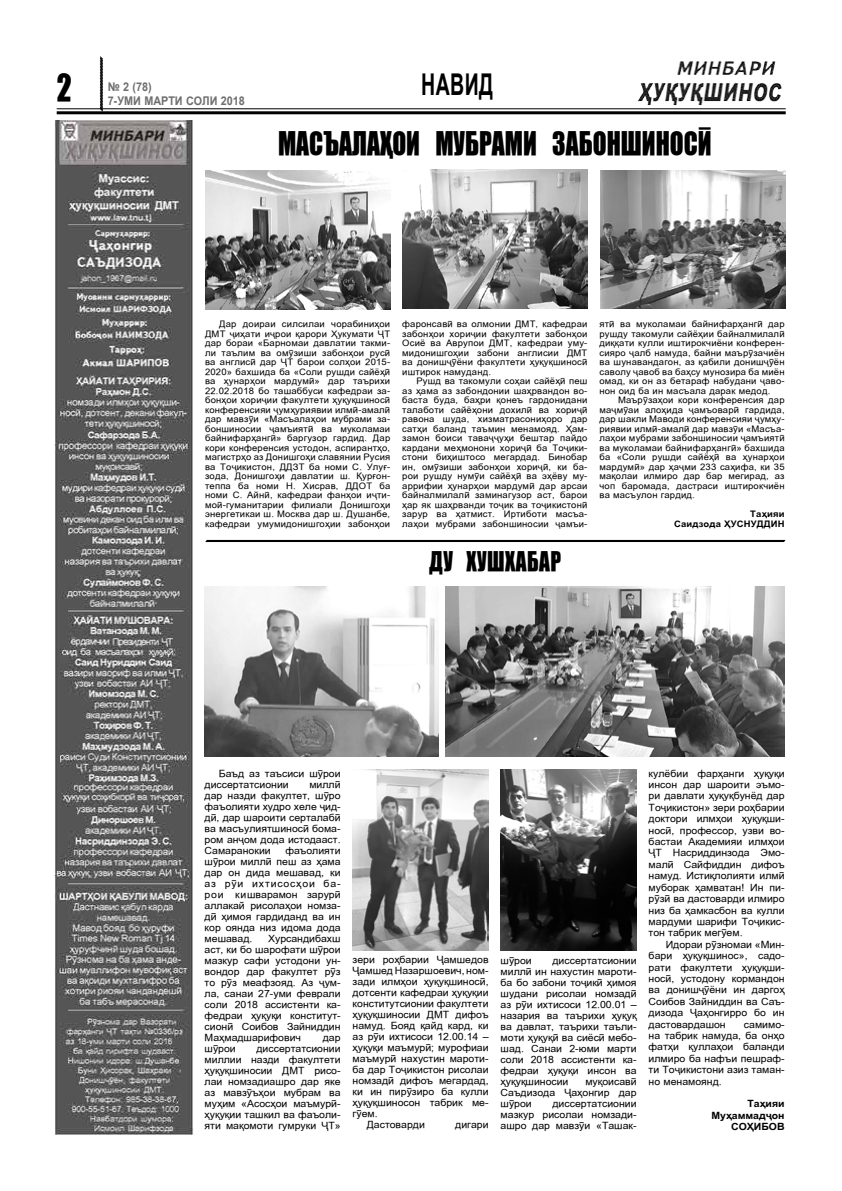
<style>
.page{position:relative;width:842px;height:1191px;background:#fff}
.page>*{position:absolute;margin:0;border:0;box-sizing:border-box;transform-origin:0 0}
.t1{font:35px "Impact Tj Normal";color:#000;scale:.85 1}
.t2{font:30px "Impact Tj Normal";color:#000;scale:.85 1}
.t3{font:700 30px "Arial Tj";letter-spacing:.02em;color:#000;scale:.65 1}
.t4{font:25px "Impact Tj Normal";letter-spacing:.02em;color:#000;scale:.85 1}
.t5{font:700 12px "Arial Tj";color:#706f6f;scale:.9 1}
.t6{font:10px/11px "Arial Tj";color:#000;text-align:justify;scale:1.05 1}
.t7{font:700 10px/11.4px "Arial Tj";color:#000;text-align:right;scale:1.05 1}
.t8{font:9px/9.5px "Arial Tj";letter-spacing:.02em;color:#000;text-align:justify;scale:1.05 1}
.t9{font:700 9px/9.5px "Arial Tj";letter-spacing:.02em;color:#000;text-align:right;scale:1.05 1}
</style>
<div class="page">
<hr style="left:57px;top:108px;width:729px;height:1px;background:#000">
<hr style="left:57px;top:111px;width:729px;height:3px;background:#000">
<svg style="left:99px;top:56px;width:5px;height:56px"></svg>
<img style="left:637px;top:61px;width:145px;height:45px">
<img style="left:54px;top:120px;width:139px;height:1014px">
<svg style="left:205px;top:539px;width:581px;height:3px"></svg>
<img style="left:205px;top:170px;width:185px;height:139px">
<img style="left:601px;top:170px;width:185px;height:139px">
<img style="left:402px;top:170px;width:185px;height:139px">
<img style="left:353px;top:769px;width:136px;height:181px">
<img style="left:205px;top:586px;width:234px;height:170px">
<img style="left:501px;top:769px;width:136px;height:181px">
<img style="left:445px;top:586px;width:340px;height:170px">
<h1 class="t1" style="left:57px;top:67px;width:19px">2</h1>
<h3 class="t5" style="left:108px;top:80px;width:50px">№ 2 (78)</h3>
<h3 class="t5" style="left:108px;top:94px;width:154px">7-УМИ МАРТИ СОЛИ 2018</h3>
<h2 class="t3" style="left:421px;top:68px;width:112px">НАВИД</h2>
<h2 class="t2" style="left:278px;top:126px;width:512px">МАСЪАЛАЊОИ МУБРАМИ ЗАБОНШИНОСЇ</h2>
<p class="t8" style="left:205px;top:319px;width:178px;text-indent:14px">Дар доираи силсилаи чорабинињои ДМТ љињати иљрои ќарори Њукумати ЉТ дар бораи «Барномаи давлатии такми&shy;ли таълим ва омўзиши забонњои русї ва англисї дар ЉТ барои солњои 2015- 2020» бахшида ба «Соли рушди сайёњї ва њунарњои мардумї» дар таърихи 22.02.2018 бо ташаббуси кафедраи за&shy;бонњои хориљии факултети њуќуќшиносї конференсияи љумњуриявии илмї-амалї дар мавзўи «Масъалањои мубрами за&shy;боншиносии љамъиятї ва муколамаи байнифарњангї» баргузор гардид. Дар кори конференсия устодон, аспирантњо, магистрњо аз Донишгоњи славянии Русия ва Тољикистон, ДДЗТ ба номи С. Улуѓ&shy;зода, Донишгоњи давлатии ш. Ќурѓон&shy;теппа ба номи Н. Хисрав, ДДОТ ба номи С. Айнї, кафедраи фанњои иљти&shy;мої-гуманитарии филиали Донишгоњи энергетикаи ш. Москва дар ш. Душанбе, кафедраи умумидонишгоњии забонњои</p>
<p class="t8" style="left:402px;top:319px;width:178px">фаронсавї ва олмонии ДМТ, кафедраи забонњои хориљии факултети забонњои Осиё ва Аврупои ДМТ, кафедраи уму&shy;мидонишгоњии забони англисии ДМТ ва донишљўёни факултети њуќуќшиносї иштирок намуданд.</p>
<p class="t8" style="left:402px;top:376px;width:178px;text-indent:14px">Рушд ва такомули соњаи сайёњї пеш аз њама аз забондонии шањрвандон во&shy;баста буда, бањри ќонеъ гардонидани талаботи сайёњони дохилї ва хориљї равона шуда, хизматрасонињоро дар сатњи баланд таъмин менамояд. Њам&shy;замон боиси таваљљуњи бештар пайдо кардани мењмонони хориљї ба Тољики&shy;стони бињиштосо мегардад. Бинобар ин, омўзиши забонњои хориљї, ки ба&shy;рои рушду нумўи сайёњї ва эњёву му&shy;аррифии њунарњои мардумї дар арсаи байналмилалї заминагузор аст, барои њар як шањрванди тољик ва тољикистонї зарур ва њатмист. Иртиботи масъа&shy;лањои мубрами забоншиносии љамъи-</p>
<h3 class="t4" style="left:429px;top:546px;width:157px">ДУ ХУШХАБАР</h3>
<p class="t8" style="left:599px;top:319px;width:178px">ятї ва муколамаи байнифарњангї дар рушду такомули сайёњии байналмилалї диќќати кулли иштирокчиёни конферен&shy;сияро љалб намуда, байни маърўзачиён ва шунавандагон, аз ќабили донишљўён саволу љавоб ва бањсу мунозира ба миён омад, ки он аз бетараф набудани љаво&shy;нон оид ба ин масъала дарак медод.</p>
<p class="t8" style="left:599px;top:395px;width:178px;text-indent:19px">Маърўзањои кори конференсия дар маљмўаи алоњида љамъоварї гардида, дар шакли Маводи конференсияи љумњу&shy;риявии илмї-амалї дар мавзўи «Масъа&shy;лањои мубрами забоншиносии љамъиятї ва муколамаи байнифарњангї» бахшида ба «Соли рушди сайёњї ва њунарњои мардумї» дар њаљми 233 сањифа, ки 35 маќолаи илмиро дар бар мегирад, аз чоп баромада, дастраси иштирокчиён ва масъулон гардид.</p>
<p class="t9" style="left:674px;top:509px;width:107px">Тањияи<br>Саидзода ЊУСНУДДИН</p>
<p class="t6" style="left:205px;top:767px;width:131px;text-indent:14px">Баъд аз таъсиси шўрои диссертатсионии</p>
<p class="t6" style="left:205px;top:778px;width:131px;text-indent:105px">миллї дар назди факултет, шўро фаъолияти худро хеле љид&shy;дї, дар шароити серталабї ва масъулиятшиносї бома&shy;ром анљом дода истодааст.<br>Самаранокии</p>
<p class="t6" style="left:205px;top:844px;width:131px;text-indent:81px">фаъолияти шўрои миллї пеш аз њама дар он дида мешавад, ки аз рўи ихтисосњои ба&shy;рои кишварамон зарурї аллакай рисолањои номза&shy;дї њимоя гардиданд ва ин кор оянда низ идома дода мешавад.</p>
<p class="t6" style="left:205px;top:932px;width:131px;text-indent:63px">Хурсандибахш аст, ки бо шарофати шўрои мазкур сафи устодони ун&shy;вондор дар факултет рўз то рўз меафзояд. Аз љум&shy;ла, санаи 27-уми феврали соли 2018 ассистенти ка&shy;федраи њуќуќи конститут&shy;сионї Соибов Зайниддин Мањмадшарифович</p>
<p class="t6" style="left:323px;top:1031px;width:18px">дар</p>
<p class="t6" style="left:205px;top:1042px;width:31px">шўрои</p>
<p class="t6" style="left:205px;top:1042px;width:131px;text-indent:52px">диссертатсионии миллии назди факултети њуќуќшиносии ДМТ рисо&shy;лаи номзадиашро дар яке аз мавзўъњои мубрам ва муњим «Асосњои маъмурї&shy;њуќуќии ташкил ва фаъоли&shy;яти маќомоти гумруки ЉТ»</p>
<p class="t6" style="left:353px;top:954px;width:131px">зери роњбарии Љамшедов</p>
<p class="t6" style="left:353px;top:965px;width:131px">Љамшед Назаршоевич, ном-</p>
<p class="t6" style="left:353px;top:976px;width:131px">зади илмњои њуќуќшиносї,</p>
<p class="t6" style="left:353px;top:987px;width:131px">дотсенти кафедраи њуќуќии</p>
<p class="t6" style="left:353px;top:998px;width:131px">конститутсионии факултети</p>
<p class="t6" style="left:353px;top:1009px;width:131px">њуќуќшиносии ДМТ дифоъ</p>
<p class="t6" style="left:353px;top:1020px;width:131px">намуд. Бояд ќайд кард, ки</p>
<p class="t6" style="left:353px;top:1031px;width:131px">аз рўи ихтисоси 12.00.14 –</p>
<p class="t6" style="left:353px;top:1042px;width:131px">њуќуќи маъмурї; мурофиаи</p>
<p class="t6" style="left:353px;top:1053px;width:131px">маъмурї нахустин мароти-</p>
<p class="t6" style="left:353px;top:1064px;width:131px">ба дар Тољикистон рисолаи</p>
<p class="t6" style="left:353px;top:1075px;width:131px">номзадї дифоъ мегардад,</p>
<p class="t6" style="left:353px;top:1086px;width:131px">ки ин пирўзиро ба кулли</p>
<p class="t6" style="left:353px;top:1097px;width:131px">њуќуќшиносон табрик ме-</p>
<p class="t6" style="left:353px;top:1108px;width:25px">гўем.</p>
<p class="t6" style="left:367px;top:1119px;width:57px">Дастоварди</p>
<p class="t6" style="left:455px;top:1119px;width:33px">дигари</p>
<p class="t6" style="left:501px;top:954px;width:31px">шўрои</p>
<p class="t6" style="left:501px;top:954px;width:131px;text-indent:52px">диссертатсионии миллї ин нахустин мароти&shy;ба бо забони тољикї њимоя шудани рисолаи номзадї аз рўи ихтисоси 12.00.01 – назария ва таърихи њуќуќ ва давлат, таърихи таъли&shy;моти њуќуќї ва сиёсї мебо&shy;шад. Санаи 2-юми марти соли 2018 ассистенти ка&shy;федраи њуќуќи инсон ва њуќуќшиносии</p>
<p class="t6" style="left:501px;top:1075px;width:131px;text-indent:85px">муќоисавї Саъдизода Љањонгир дар шўрои</p>
<p class="t6" style="left:501px;top:1097px;width:131px;text-indent:52px">диссертатсионии мазкур рисолаи номзади&shy;ашро дар мавзўи «Ташак-</p>
<p class="t6" style="left:649px;top:767px;width:131px;line-height:11.4px">кулёбии фарњанги њуќуќи инсон дар шароити эъмо&shy;ри давлати њуќуќбунёд дар Тољикистон» зери роњбарии доктори илмњои њуќуќши&shy;носї, профессор, узви во&shy;бастаи Академияи илмњои ЉТ Насриддинзода Эмо&shy;малї Сайфиддин дифоъ намуд. Истиќлолияти илмї муборак њамватан! Ин пи&shy;рўзї ва дастоварди илмиро низ ба њамкасбон ва кулли мардуми шарифи Тољикис&shy;тон табрик мегўем.</p>
<p class="t6" style="left:649px;top:938px;width:131px;line-height:11.4px;text-indent:17px">Идораи рўзномаи «Мин&shy;бари њуќуќшинос», садо&shy;рати факултети њуќуќши&shy;носї, устодону кормандон ва донишљўёни ин даргоњ Соибов Зайниддин ва Саъ&shy;дизода Љањонгирро бо ин дастовардашон</p>
<p class="t6" style="left:649px;top:1018px;width:131px;line-height:11.4px;text-indent:95px">самимо&shy;на табрик намуда, ба онњо фатњи ќуллањои баланди илмиро ба нафъи пешраф&shy;ти Тољикистони азиз таман&shy;но менамоянд.</p>
<p class="t7" style="left:711px;top:1098px;width:71px">Тањияи<br>Муњаммадљон<br>СОЊИБОВ</p>
</div>
